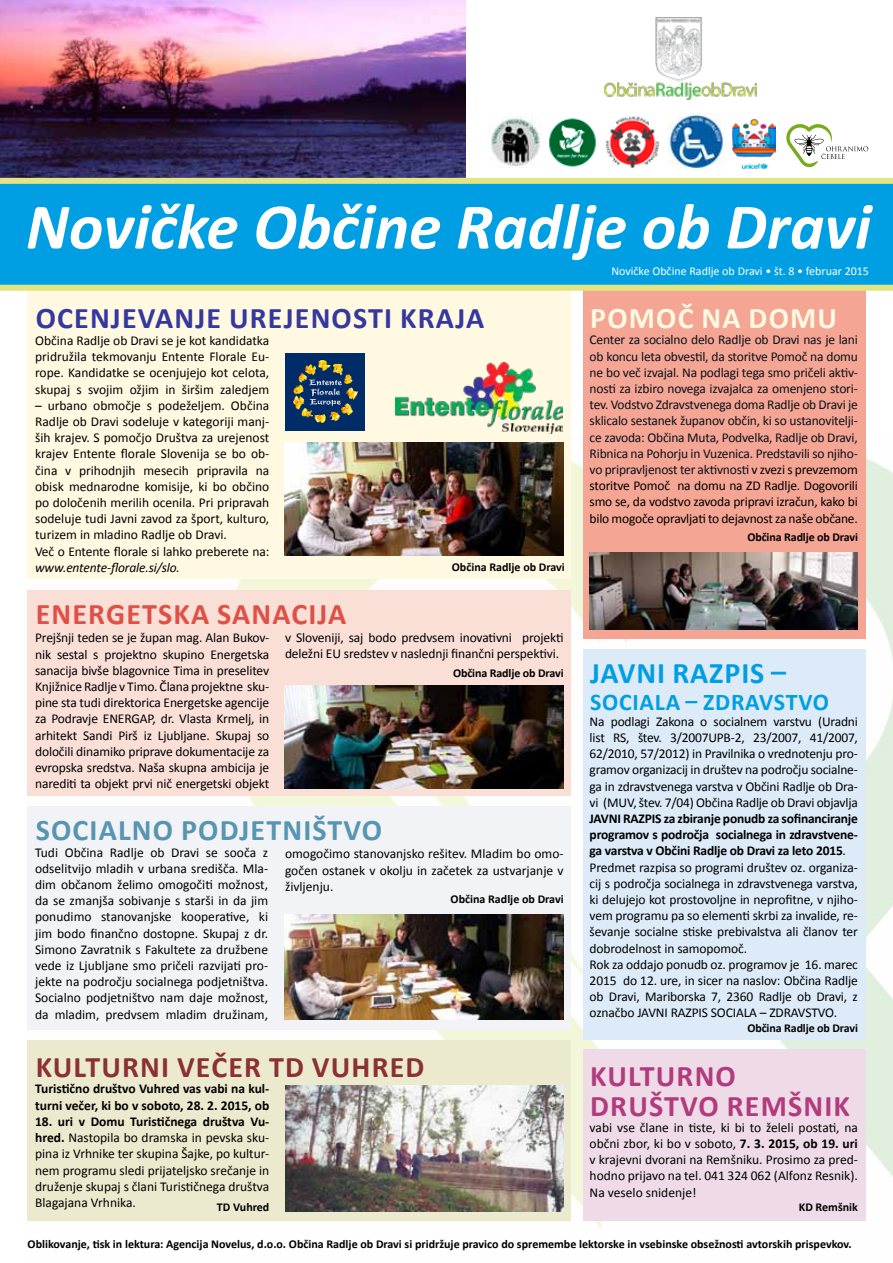
<style>
.page{position:relative;width:893px;height:1263px;background:#fff}
.page>*{position:absolute;margin:0;border:0;box-sizing:border-box;transform-origin:0 0}
.t1{font:700 30px "Calibri";letter-spacing:.04em;color:#34389f}
.t2{font:700 30px/30px "Calibri";letter-spacing:.04em;color:#b23b7d}
.t3{font:700 30px "Calibri";letter-spacing:.04em;color:#8c3133}
.t4{font:700 30px "Calibri";letter-spacing:.04em;color:#5795b1}
.t5{font:700 30px "Calibri";letter-spacing:.04em;color:#df5046}
.t6{font:700 30px "Calibri";letter-spacing:.03em;color:#009fe3}
.t7{font:700 30px "Calibri";letter-spacing:.04em;color:#fff9e1}
.t8{font:700 24px "Calibri";letter-spacing:.03em;color:#009fe3}
.t9{font:13.5px/16.2px "Calibri";letter-spacing:-.01em;color:#000;text-align:justify}
.t10{font:13.5px/16.2px "Calibri";letter-spacing:-.015em;color:#0a111e;text-align:justify}
.t11{font:700 13.5px/16.2px "Calibri";color:#000}
.t12{font:italic 13.5px "Calibri";letter-spacing:-.01em;color:#000}
.t13{font:700 12px "Calibri";letter-spacing:-.005em;color:#000}
.t14{font:12px "Calibri";color:#fff}
.s1{font-weight:700}
.s2{color:#000}
</style>
<div class="page">
<img style="left:28px;top:437px;width:865px;height:792px">
<div style="left:583px;top:286px;width:282px;height:352px;background:#f5a593"></div>
<div style="left:28px;top:286px;width:543px;height:292px;background:#fff9e1"></div>
<div style="left:28px;top:590px;width:543px;height:206px;background:#f9dfd6"></div>
<div style="left:28px;top:806px;width:543px;height:224px;background:#f1f3f7"></div>
<div style="left:28px;top:1040px;width:543px;height:180px;background:#eceace"></div>
<div style="left:583px;top:649px;width:282px;height:391px;background:#ddebf9"></div>
<div style="left:583px;top:1049px;width:282px;height:171px;background:#eedbe7"></div>
<img style="left:0;top:0;width:465px;height:178px">
<img style="left:549px;top:118px;width:47px;height:49px">
<div style="left:0;top:182px;width:893px;height:103px;background:#009fe3"></div>
<svg style="left:28px;top:204px;width:845px;height:56px"></svg>
<img style="left:604px;top:17px;width:152px;height:83px">
<img style="left:605px;top:116px;width:55px;height:53px">
<img style="left:669px;top:114px;width:55px;height:56px">
<img style="left:733px;top:119px;width:42px;height:50px">
<div style="left:0;top:285px;width:893px;height:6px;background:#e2e581"></div>
<img style="left:489px;top:116px;width:52px;height:52px">
<div style="left:0;top:178px;width:893px;height:6px;background:#e2e581"></div>
<svg style="left:786px;top:124px;width:82px;height:43px"></svg>
<img style="left:285px;top:353px;width:79px;height:78px">
<img style="left:396px;top:363px;width:167px;height:70px">
<img style="left:284px;top:442px;width:280px;height:114px">
<img style="left:590px;top:553px;width:268px;height:77px">
<img style="left:284px;top:685px;width:280px;height:103px">
<img style="left:284px;top:914px;width:280px;height:105px">
<img style="left:285px;top:1085px;width:279px;height:127px">
<h1 class="t1" style="left:36px;top:299px;width:383px">Ocenjevanje urejenosti kra</h1>
<h1 class="t1" style="left:456px;top:299px;width:27px">ja</h1>
<p class="t9" style="left:35px;top:332px;width:236px">Občina Radlje ob Dravi se je kot kandidatka pridružila tekmovanju Entente Florale Eu&shy;rope. Kandidatke se ocenjujejo kot celota, skupaj s svojim ožjim in širšim zaledjem</p>
<p class="t9" style="left:35px;top:397px;width:236px;text-align:left">– urbano območje s podeželjem. Občina Radlje ob Dravi sodeluje v kategoriji manj&shy;ših krajev. S pomočjo Društva za urejenost krajev Entente florale Slovenija se bo ob&shy;čina v prihodnjih mesecih pripravila na obisk mednarodne komisije, ki bo občino po določenih merilih ocenila. Pri pripravah sodeluje tudi Javni zavod za šport, kulturo, turizem in mladino Radlje ob Dravi.<br>Več o Entente florale si lahko preberete na:</p>
<p class="t12" style="left:35px;top:558px;width:146px">www.entente-florale.si/slo.</p>
<p class="t13" style="left:452px;top:559px;width:115px">Občina Radlje ob Dravi</p>
<h1 class="t5" style="left:36px;top:594px;width:217px">En ergetska sana</h1>
<h1 class="t5" style="left:291px;top:594px;width:53px">cija</h1>
<p class="t9" style="left:35px;top:630px;width:236px">Prejšnji teden se je župan mag. Alan Bukov&shy;nik sestal s projektno skupino Energetska sanacija bivše blagovnice Tima in preselitev Knjižnice Radlje v Timo. Člana projektne sku&shy;pine sta tudi direktorica Energetske agencije za Podravje ENERGAP, dr. Vlasta Krmelj, in arhitekt Sandi Pirš iz Ljubljane. Skupaj so določili dinamiko priprave dokumentacije za evropska sredstva. Naša skupna ambicija je narediti ta objekt prvi nič energetski objekt</p>
<p class="t9" style="left:285px;top:629px;width:280px">v Sloveniji, saj bodo predvsem inovativni projekti deležni EU sredstev v naslednji finančni perspektivi.</p>
<p class="t13" style="left:453px;top:665px;width:112px">Občina Radlje ob Dravi</p>
<h1 class="t4" style="left:36px;top:811px;width:165px">Socialno pod</h1>
<h1 class="t4" style="left:239px;top:811px;width:140px">jetništvo</h1>
<p class="t9" style="left:35px;top:844px;width:235px">Tudi Občina Radlje ob Dravi se sooča z odselitvijo mladih v urbana središča. Mla&shy;dim občanom želimo omogočiti možnost, da se zmanjša sobivanje s starši in da jim ponudimo stanovanjske kooperative, ki jim bodo finančno dostopne. Skupaj z dr.<br>Simono Zavratnik s Fakultete za družbene vede iz Ljubljane smo pričeli razvijati pro&shy;jekte na področju socialnega podjetništva.<br>Socialno podjetništvo nam daje možnost, da mladim, predvsem mladim družinam,</p>
<p class="t9" style="left:285px;top:846px;width:280px">omogočimo stanovanjsko rešitev. Mladim bo omo&shy;gočen ostanek v okolju in začetek za ustvarjanje v življenju.</p>
<p class="t13" style="left:451px;top:891px;width:115px">Občina Radlje ob Dravi</p>
<h1 class="t3" style="left:36px;top:1048px;width:35px">KULTU</h1>
<h1 class="t3" style="left:122px;top:1048px;width:73px">RNI VEČE</h1>
<h1 class="t3" style="left:244px;top:1048px;width:182px">R TD VUHRED</h1>
<p class="t11" style="left:35px;top:1081px;width:236px">Turistično društvo Vuhred vas vabi na kul&shy;turni večer, ki bo v soboto, 28. 2. 2015, ob</p>
<p class="t9" style="left:35px;top:1113px;width:236px"><span class="s1">18. uri v Domu Turističnega društva Vu&shy;hred.</span> Nastopila bo dramska in pevska sku&shy;pina iz Vrhnike ter skupina Šajke, po kultur&shy;nem programu sledi prijateljsko srečanje in druženje skupaj s člani Turističnega društva Blagajana Vrhnika.</p>
<p class="t13" style="left:217px;top:1200px;width:54px">TD Vuhred</p>
<p class="t14" style="left:611px;top:263px;width:259px">Novičke Občine Radlje ob Dravi • št. 8 • februar 2015</p>
<h1 class="t7" style="left:590px;top:299px;width:248px">Pomoč na domu</h1>
<p class="t10" style="left:590px;top:332px;width:270px">Center za socialno delo Radlje ob Dravi nas je lani ob koncu leta obvestil, da storitve Pomoč na domu ne bo več izvajal. Na podlagi tega smo pričeli aktiv&shy;nosti za izbiro novega izvajalca za omenjeno stori&shy;tev. Vodstvo Zdravstvenega doma Radlje ob Dravi je sklicalo sestanek županov občin, ki so ustanovitelji&shy;ce zavoda: Občina Muta, Podvelka, Radlje ob Dravi, Ribnica na Pohorju in Vuzenica. Predstavili so njiho&shy;vo pripravljenost ter aktivnosti <span class="s2">v zvezi s prevzemom storitve Pomoč na domu na ZD Radlje. Dogovorili smo se, da vodstvo zavoda pripravi izračun, kako bi bilo mogoče opravljati to dejavnost za naše občane.</span></p>
<p class="t13" style="left:747px;top:530px;width:112px">Občina Radlje ob Dravi</p>
<h1 class="t6" style="left:590px;top:653px;width:197px">JAVNI RAZPIS –</h1>
<h2 class="t8" style="left:590px;top:686px;width:184px">SOCIALA – ZDRAVSTV</h2>
<h2 class="t8" style="left:813px;top:686px;width:18px">O</h2>
<p class="t9" style="left:590px;top:713px;width:270px">Na podlagi Zakona o socialnem varstvu (Uradni list RS, štev. 3/2007UPB-2, 23/2007, 41/2007, 62/2010, 57/2012) in Pravilnika o vrednotenju pro&shy;gramov organizacij in društev na področju socialne&shy;ga in zdravstvenega varstva v Občini Radlje ob Dra&shy;vi (MUV, štev. 7/04) Občina Radlje ob Dravi objavlja</p>
<p class="t9" style="left:590px;top:810px;width:270px;text-align:left"><span class="s1">JAVNI RAZPIS za zbiranje ponudb za sofinanciranje programov s področja socialnega in zdravstvene&shy;ga varstva v Občini Radlje ob Dravi za leto 2015</span>.<br>Predmet razpisa so programi društev oz. organiza&shy;cij s področja socialnega in zdravstvenega varstva, ki delujejo kot prostovoljne in neprofitne, v njiho&shy;vem programu pa so elementi skrbi za invalide, re&shy;ševanje socialne stiske prebivalstva ali članov ter dobrodelnost in samopomoč.<br>Rok za oddajo ponudb oz. programov je 16. marec 2015 do 12. ure, in sicer na naslov: Občina Radlje ob Dravi, Mariborska 7, 2360 Radlje ob Dravi, z označbo JAVNI RAZPIS SOCIALA – ZDRAVSTVO.</p>
<p class="t13" style="left:747px;top:1020px;width:112px">Občina Radlje ob Dravi</p>
<h1 class="t2" style="left:590px;top:1061px;width:259px">Kulturno<br>društvo Remšnik</h1>
<p class="t9" style="left:590px;top:1119px;width:270px">vabi vse člane in tiste, ki bi to želeli postati, na občni zbor, ki bo v soboto, <span class="s1">7. 3. 2015, ob 19. uri </span>v krajevni dvorani na Remšniku. Prosimo za pred&shy;hodno prijavo na tel. 041 324 062 (Alfonz Resnik).<br>Na veselo snidenje!</p>
<p class="t13" style="left:799px;top:1199px;width:61px">KD Remšnik</p>
<p class="t13" style="left:28px;top:1236px;width:825px">Oblikovanje, tisk in lektura: Agencija Novelus, d.o.o. Občina Radlje ob Dravi si pridržuje pravico do spremembe lektorske in vsebinske obsežnosti avtorskih prispevkov.</p>
</div>
